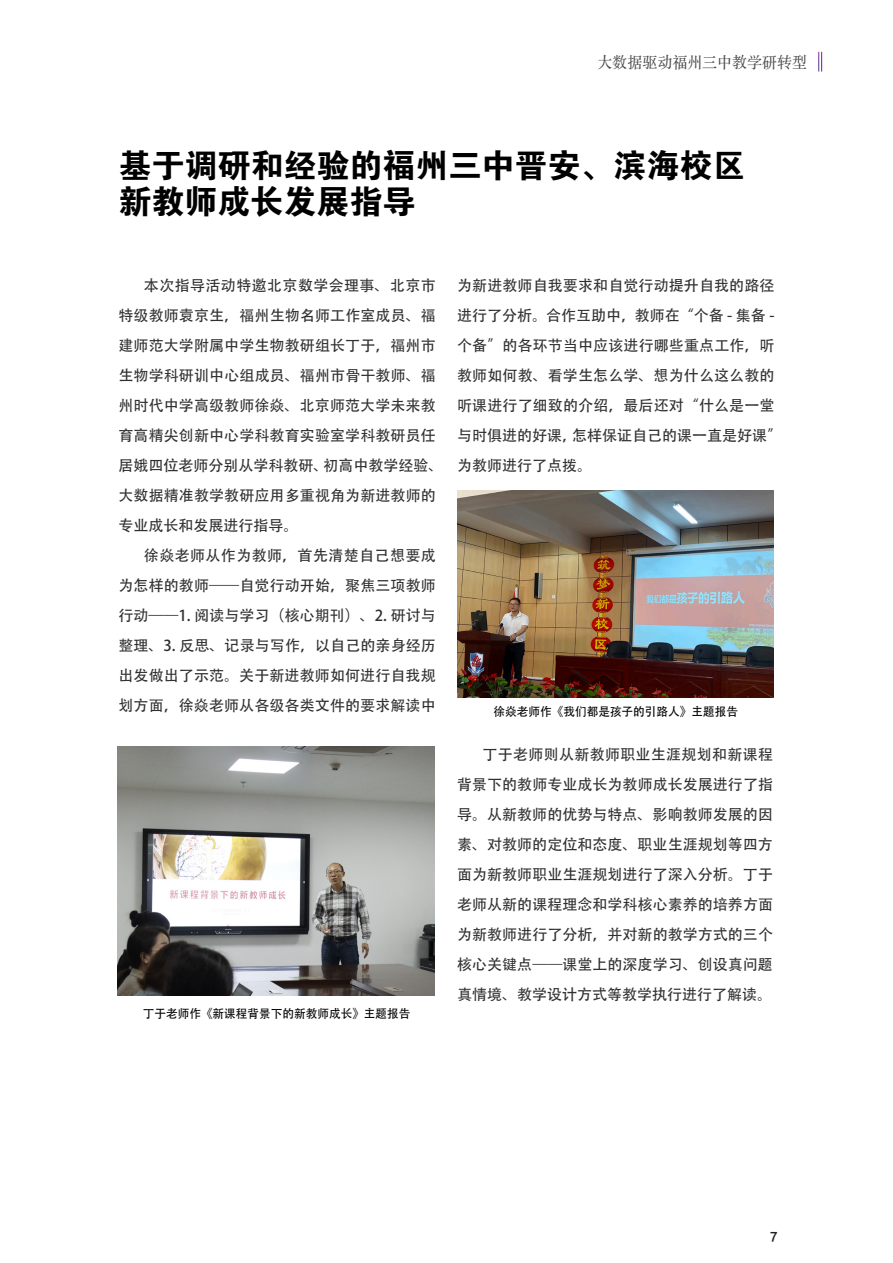
<style>
.page{position:relative;width:893px;height:1263px;background:#fff}
.page>*{position:absolute;margin:0;border:0;box-sizing:border-box;transform-origin:0 0}
._00-大标题{font:33px/36px "FZDHTJW GB1 0";color:#000}
.t1{font:15.75px "ST Songti SC Regular";color:#444546;scale:.95 1}
.t2{font:15px/30px "Adobe Heiti Std";letter-spacing:.01em;color:#312f30}
._04-内文{font:12px "Adobe Heiti Std";color:#000}
.t3{font:12px "FZLTZHK GBK1 0";color:#231f20;scale:.95 1}
</style>
<div class="page">
<svg style="left:818px;top:52px;width:4px;height:20px"></svg>
<img style="left:118px;top:746px;width:316px;height:249px">
<img style="left:457px;top:490px;width:317px;height:208px">
<p class="t1" style="left:598px;top:52px;width:222px">大数据驱动福州三中教学研转型</p>
<p class="_00-大标题" style="left:118px;top:148px;width:628px">基于调研和经验的福州三中晋安、滨海校区新教师成长发展指导</p>
<p class="t2" style="left:118px;top:271px;width:326px;text-indent:26px">本次指导活动特邀北京数学会理事、北京市特级教师袁京生，福州生物名师工作室成员、福建师范大学附属中学生物教研组长丁于，福州市生物学科研训中心组成员、福州市骨干教师、福州时代中学高级教师徐焱、北京师范大学未来教育高精尖创新中心学科教育实验室学科教研员任居娥四位老师分别从学科教研、初高中教学经验、大数据精准教学教研应用多重视角为新进教师的专业成长和发展进行指导。</p>
<p class="t2" style="left:118px;top:541px;width:319px;text-align:justify;text-indent:26px">徐焱老师从作为教师，首先清楚自己想要成为怎样的教师——自觉行动开始，聚焦三项教师行动——1. 阅读与学习（核心期刊）、2. 研讨与整理、3. 反思、记录与写作，以自己的亲身经历出发做出了示范。关于新进教师如何进行自我规划方面，徐焱老师从各级各类文件的要求解读中</p>
<p class="_04-内文" style="left:143px;top:1006px;width:269px">丁于老师作《新课程背景下的新教师成长》主题报告</p>
<p class="t2" style="left:457px;top:271px;width:326px">为新进教师自我要求和自觉行动提升自我的路径进行了分析。合作互助中，教师在“个备 - 集备 -个备”的各环节当中应该进行哪些重点工作，听教师如何教、看学生怎么学、想为什么这么教的听课进行了细致的介绍，最后还对“什么是一堂与时俱进的好课，怎样保证自己的课一直是好课”为教师进行了点拨。</p>
<p class="_04-内文" style="left:494px;top:705px;width:246px">徐焱老师作《我们都是孩子的引路人》主题报告</p>
<p class="t2" style="left:457px;top:739px;width:317px;text-align:justify;text-indent:26px">丁于老师则从新教师职业生涯规划和新课程背景下的教师专业成长为教师成长发展进行了指导。从新教师的优势与特点、影响教师发展的因素、对教师的定位和态度、职业生涯规划等四方面为新教师职业生涯规划进行了深入分析。丁于老师从新的课程理念和学科核心素养的培养方面为新教师进行了分析，并对新的教学方式的三个核心关键点——课堂上的深度学习、创设真问题真情境、教学设计方式等教学执行进行了解读。</p>
<p class="t3" style="left:770px;top:1230px;width:9px">7</p>
</div>
